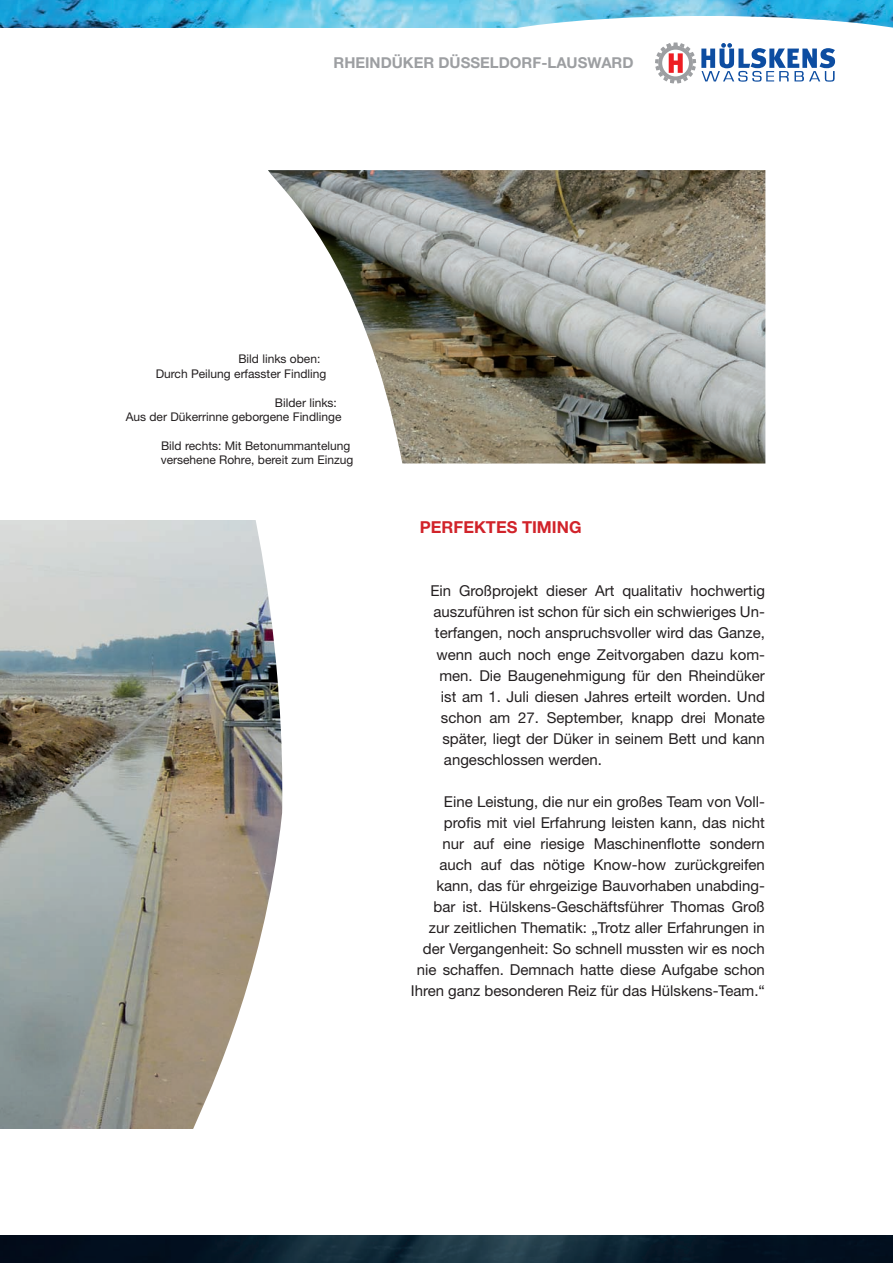
<style>
.page{position:relative;width:893px;height:1263px;background:#fff}
.page>*{position:absolute;margin:0;border:0;box-sizing:border-box;transform-origin:0 0}
.t1{font:700 16.5px "Helvetica Neue";color:#d1232a}
.t2{font:15px/21px "Helvetica Neue";color:#231f20;text-align:right}
.t3{font:700 15px "Helvetica Neue";color:#9d9fa2}
.t4{font:12px "Helvetica Neue";color:#231f20}
</style>
<div class="page">
<img style="left:0;top:521px;width:187px;height:607px">
<img style="left:0;top:0;width:893px;height:28px">
<img style="left:0;top:1235px;width:893px;height:28px">
<svg style="left:455px;top:16px;width:438px;height:68px"></svg>
<img style="left:187px;top:520px;width:96px;height:609px">
<img style="left:268px;top:170px;width:497px;height:293px">
<p class="t3" style="left:333px;top:54px;width:302px">RHEINDÜKER DÜSSELDORF-LAUSWARD</p>
<p class="t4" style="left:238px;top:352px;width:84px">Bild links oben:</p>
<p class="t4" style="left:156px;top:366px;width:172px">Durch Peilung erfasster Findling</p>
<p class="t4" style="left:275px;top:395px;width:64px">Bilder links:</p>
<p class="t4" style="left:126px;top:409px;width:217px">Aus der Dükerrinne geborgene Findlinge</p>
<p class="t4" style="left:161px;top:438px;width:191px">Bild rechts: Mit Betonummantelung</p>
<p class="t4" style="left:161px;top:453px;width:194px">versehene Rohre, bereit zum Einzug</p>
<p class="t1" style="left:420px;top:517px;width:163px">PERFEKTES TIMING</p>
<p class="t2" style="left:430px;top:580px;width:336px">Ein Großprojekt dieser Art qualitativ hochwertig</p>
<p class="t2" style="left:433px;top:601px;width:333px">auszuführen ist schon für sich ein schwieriges Un-</p>
<p class="t2" style="left:435px;top:622px;width:331px">terfangen, noch anspruchsvoller wird das Ganze,</p>
<p class="t2" style="left:436px;top:643px;width:330px">wenn auch noch enge Zeitvorgaben dazu kom-</p>
<p class="t2" style="left:439px;top:664px;width:327px">men. Die Baugenehmigung für den Rheindüker</p>
<p class="t2" style="left:441px;top:685px;width:325px">ist am 1. Juli diesen Jahres erteilt worden. Und</p>
<p class="t2" style="left:441px;top:706px;width:325px">schon am 27. September, knapp drei Monate</p>
<p class="t2" style="left:442px;top:727px;width:324px">später, liegt der Düker in seinem Bett und kann</p>
<p class="t2" style="left:444px;top:748px;width:160px">angeschlossen werden.</p>
<p class="t2" style="left:411px;top:790px;width:356px">Eine Leistung, die nur ein großes Team von Voll&shy;profis mit viel Erfahrung leisten kann, das nicht<br>nur auf eine riesige Maschinenflotte sondern auch auf das nötige Know-how zurückgreifen kann, das für ehrgeizige Bauvorhaben unabding&shy;bar ist. Hülskens-Geschäftsführer Thomas Groß zur zeitlichen Thematik: „Trotz aller Erfahrungen in der Vergangenheit: So schnell mussten wir es noch nie schaffen. Demnach hatte diese Aufgabe schon Ihren ganz besonderen Reiz für das Hülskens-Team.“</p>
</div>
